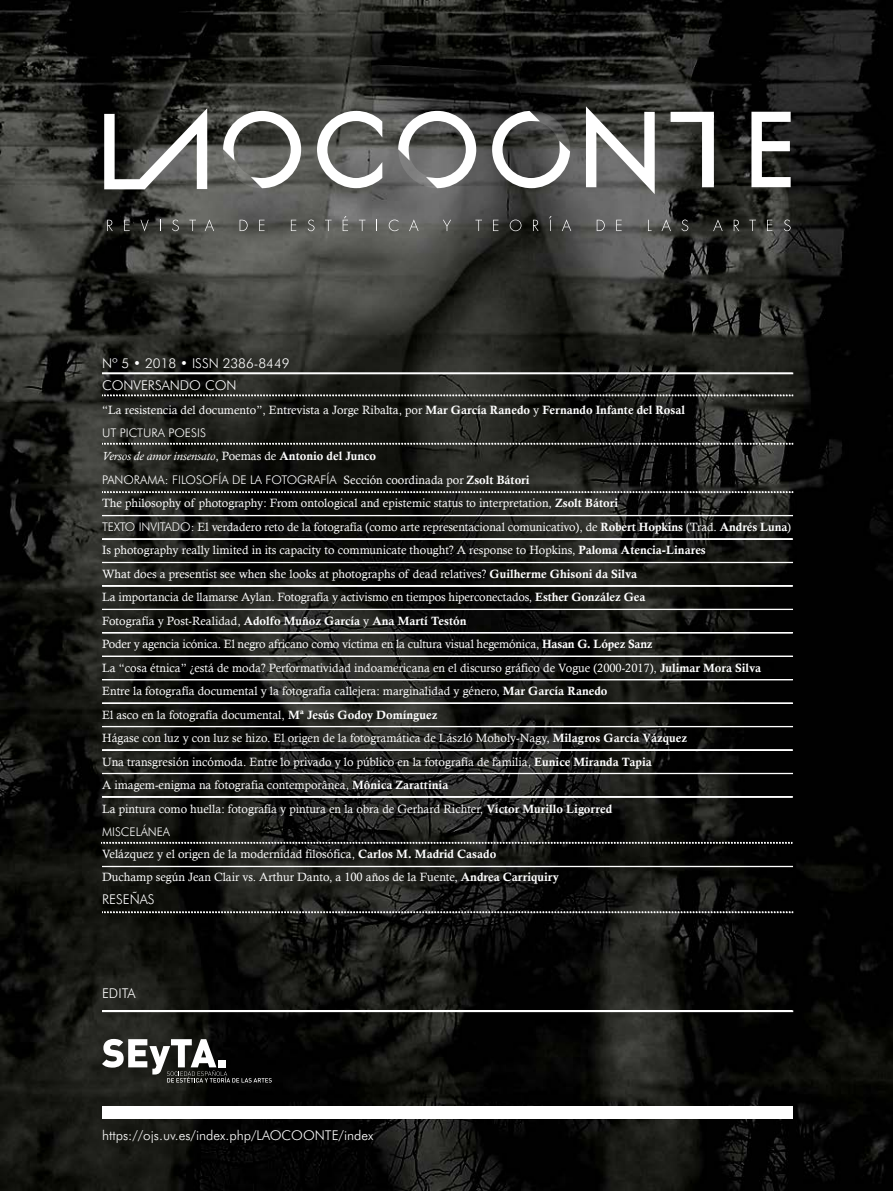
<style>
.page{position:relative;width:893px;height:1191px;background:#fff}
.page>*{position:absolute;margin:0;border:0;box-sizing:border-box;transform-origin:0 0}
.t1{font:300 13.5px/22.8px "Futura BT";color:#fff}
.t2{font:12px/23.5px "Calisto";color:#fff}
.t3{font:300 12px "Futura BT";color:#fff}
.t4{font:12px "Calis MT Bol";color:#fff}
.t5{font:italic 12px "Calisto";color:#fff}
.s1{font-family:"Calis MT Bol"}
.s2{font-style:normal}
.s3{font-family:"Calis MT Bol";font-style:normal}
.s4{font-family:"Calisto";font-weight:400}
.s5{font-family:"Calis MT Bol";font-weight:400}
.s6{font-family:"Futura BT";font-weight:300}
.s7{font-family:"Calisto"}
</style>
<div class="page">
<img style="left:0;top:0;width:893px;height:1191px">
<div style="left:102px;top:538px;width:691px;height:1px;border:1px solid #fff"></div>
<div style="left:102px;top:749px;width:691px;height:1px;border:1px solid #fff"></div>
<svg style="left:102px;top:911px;width:691px;height:2px"></svg>
<svg style="left:102px;top:394px;width:691px;height:2px"></svg>
<svg style="left:102px;top:443px;width:691px;height:1px"></svg>
<svg style="left:102px;top:491px;width:691px;height:2px"></svg>
<svg style="left:101px;top:842px;width:691px;height:1px"></svg>
<div style="left:101px;top:372px;width:692px;height:2px;border:2px solid #fff"></div>
<div style="left:102px;top:1106px;width:690px;height:12px;background:#fff"></div>
<svg style="left:102px;top:1039px;width:170px;height:43px"></svg>
<div style="left:219px;top:1060px;width:7px;height:7px;background:#fff"></div>
<svg style="left:751px;top:112px;width:40px;height:75px"></svg>
<svg style="left:586px;top:106px;width:69px;height:88px"></svg>
<svg style="left:317px;top:111px;width:65px;height:77px"></svg>
<svg style="left:107px;top:220px;width:6px;height:11px"></svg>
<svg style="left:124px;top:220px;width:6px;height:11px"></svg>
<svg style="left:140px;top:220px;width:9px;height:11px"></svg>
<svg style="left:172px;top:220px;width:7px;height:11px"></svg>
<svg style="left:189px;top:220px;width:7px;height:11px"></svg>
<svg style="left:205px;top:219px;width:9px;height:12px"></svg>
<svg style="left:240px;top:220px;width:8px;height:11px"></svg>
<svg style="left:259px;top:220px;width:5px;height:11px"></svg>
<svg style="left:291px;top:220px;width:5px;height:11px"></svg>
<svg style="left:308px;top:220px;width:7px;height:11px"></svg>
<svg style="left:325px;top:220px;width:7px;height:11px"></svg>
<svg style="left:343px;top:216px;width:5px;height:15px"></svg>
<svg style="left:359px;top:220px;width:6px;height:11px"></svg>
<svg style="left:389px;top:220px;width:9px;height:11px"></svg>
<svg style="left:409px;top:219px;width:10px;height:12px"></svg>
<svg style="left:443px;top:220px;width:8px;height:11px"></svg>
<svg style="left:475px;top:220px;width:7px;height:11px"></svg>
<svg style="left:493px;top:220px;width:5px;height:11px"></svg>
<svg style="left:510px;top:220px;width:11px;height:11px"></svg>
<svg style="left:533px;top:220px;width:6px;height:11px"></svg>
<svg style="left:549px;top:216px;width:3px;height:15px"></svg>
<svg style="left:562px;top:219px;width:9px;height:12px"></svg>
<svg style="left:597px;top:220px;width:8px;height:11px"></svg>
<svg style="left:616px;top:220px;width:6px;height:11px"></svg>
<svg style="left:648px;top:220px;width:4px;height:11px"></svg>
<svg style="left:661px;top:219px;width:10px;height:12px"></svg>
<svg style="left:681px;top:220px;width:7px;height:11px"></svg>
<svg style="left:713px;top:219px;width:10px;height:12px"></svg>
<svg style="left:734px;top:220px;width:5px;height:11px"></svg>
<svg style="left:749px;top:220px;width:7px;height:11px"></svg>
<svg style="left:767px;top:220px;width:5px;height:11px"></svg>
<svg style="left:784px;top:220px;width:7px;height:11px"></svg>
<svg style="left:104px;top:108px;width:103px;height:81px"></svg>
<svg style="left:671px;top:112px;width:43px;height:75px"></svg>
<svg style="left:398px;top:111px;width:78px;height:77px"></svg>
<svg style="left:492px;top:111px;width:78px;height:77px"></svg>
<svg style="left:223px;top:111px;width:78px;height:77px"></svg>
<p class="t1" style="left:102px;top:351px;width:189px">Nº 5 • 2018 • ISSN 2386-8449<br>CONVERSANDO CON</p>
<p class="t2" style="left:102px;top:398px;width:584px">“La resistencia del documento”, Entrevista a Jorge Ribalta, por <span class="s1">Mar García Ranedo</span> y <span class="s1">Fernando Infante del Rosal</span></p>
<p class="t3" style="left:102px;top:425px;width:105px">UT PICTURA POESIS</p>
<p class="t5" style="left:102px;top:449px;width:276px">Versos de amor insensato<span class="s2">, Poemas de</span> <span class="s3">Antonio del Junco</span></p>
<p class="t3" style="left:102px;top:472px;width:429px">PANORAMA: FILOSOFÍA DE LA FOTOGRAFÍA <span class="s4">Sección coordinada por</span> <span class="s5">Zsolt Bátori</span></p>
<p class="t2" style="left:102px;top:491px;width:691px">The philosophy of photography: From ontological and epistemic status to interpretation, <span class="s1">Zsolt Bátori<br></span><span class="s6">TEXTO INVITADO:</span> El verdadero reto de la fotografía (como arte representacional comunicativo), de <span class="s1">Robert Hopkins</span> (Trad. <span class="s1">Andrés Luna</span>)<br>Is photography really limited in its capacity to communicate thought? A response to Hopkins, <span class="s1">Paloma Atencia-Linares<br></span>What does a presentist see when she looks at photographs of dead relatives? <span class="s1">Guilherme Ghisoni da Silva<br></span>La importancia de llamarse Aylan. Fotografía y activismo en tiempos hiperconectados, <span class="s1">Esther González Gea</span></p>
<p class="t4" style="left:102px;top:614px;width:366px"><span class="s7">Fotografía y Post-Realidad,</span> Adolfo Muñoz García <span class="s7">y</span> Ana Martí Testón</p>
<p class="t2" style="left:102px;top:632px;width:661px">Poder y agencia icónica. El negro africano como víctima en la cultura visual hegemónica, <span class="s1">Hasan G. López Sanz<br></span>La “cosa étnica” ¿está de moda? Performatividad indoamericana en el discurso gráfico de Vogue (2000-2017), <span class="s1">Julimar Mora Silva </span>Entre la fotografía documental y la fotografía callejera: marginalidad y género, <span class="s1">Mar García Ranedo<br></span>El asco en la fotografía documental, <span class="s1">Mª Jesús Godoy Domínguez<br></span>Hágase con luz y con luz se hizo. El origen de la fotogramática de László Moholy-Nagy, <span class="s1">Milagros García Vázquez<br></span>Una transgresión incómoda. Entre lo privado y lo público en la fotografía de familia, <span class="s1">Eunice Miranda Tapia<br></span>A imagem-enigma na fotografia contemporânea, <span class="s1">Mônica Zarattinia<br></span>La pintura como huella: fotografía y pintura en la obra de Gerhard Richter, <span class="s1">Víctor Murillo Ligorred</span></p>
<p class="t3" style="left:102px;top:824px;width:70px">MISCELÁNEA</p>
<p class="t2" style="left:102px;top:843px;width:458px;line-height:22.6px">Velázquez y el origen de la modernidad filosófica, <span class="s1">Carlos M. Madrid Casado<br></span>Duchamp según Jean Clair vs. Arthur Danto, a 100 años de la Fuente, <span class="s1">Andrea Carriquiry</span></p>
<p class="t1" style="left:102px;top:887px;width:54px">RESEÑAS</p>
<p class="t1" style="left:102px;top:982px;width:35px">EDITA</p>
<p class="t1" style="left:102px;top:1123px;width:273px">https://ojs.uv.es/index.php/LAOCOONTE/index</p>
</div>
